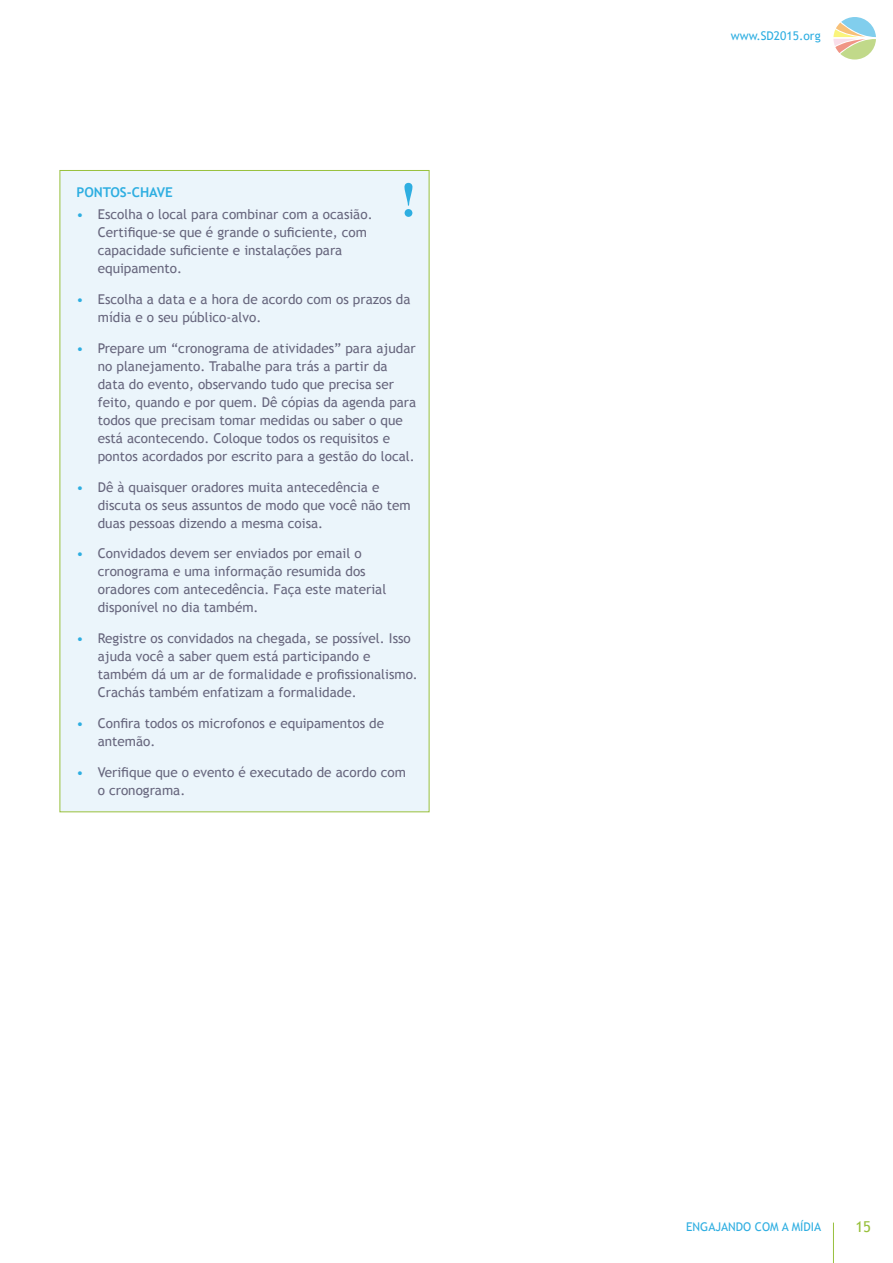
<style>
.page{position:relative;width:893px;height:1263px;background:#fff}
.page>*{position:absolute;margin:0;border:0;box-sizing:border-box;transform-origin:0 0}
.t1{font:15px "Trebuchet MS";color:#98c03c}
.Box_text{font:13.5px/18px "Trebuchet MS";color:#67667d}
.Box_header{font:700 13.5px "Trebuchet MS";color:#2eaee1}
.t2{font:12px "Trebuchet MS";color:#2eaee1}
.s1{color:#2eaee1}
</style>
<div class="page">
<hr style="left:833px;top:1222px;width:1px;height:41px;background:#98c03c">
<svg style="left:833px;top:17px;width:43px;height:43px"></svg>
<div style="left:60px;top:170px;width:369px;height:642px;background:#ebf5fb"></div>
<svg style="left:404px;top:183px;width:8px;height:34px"></svg>
<p class="Box_header" style="left:77px;top:184px;width:98px">PONTOS-CHAVE</p>
<p class="Box_text" style="left:98px;top:206px;width:276px;text-indent:-21px"><span class="s1">•</span> Escolha o local para combinar com a ocasião.<br>Certifique-se que é grande o suficiente, com capacidade suficiente e instalações para equipamento.</p>
<p class="Box_text" style="left:98px;top:290px;width:314px;text-indent:-21px"><span class="s1">•</span> Escolha a data e a hora de acordo com os prazos da mídia e o seu público-alvo.</p>
<p class="Box_text" style="left:98px;top:339px;width:320px;text-indent:-21px"><span class="s1">•</span> Prepare um “cronograma de atividades” para ajudar no planejamento. Trabalhe para trás a partir da data do evento, observando tudo que precisa ser feito, quando e por quem. Dê cópias da agenda para todos que precisam tomar medidas ou saber o que está acontecendo. Coloque todos os requisitos e pontos acordados por escrito para a gestão do local.</p>
<p class="Box_text" style="left:98px;top:478px;width:314px;text-indent:-21px"><span class="s1">•</span> Dê à quaisquer oradores muita antecedência e discuta os seus assuntos de modo que você não tem duas pessoas dizendo a mesma coisa.</p>
<p class="Box_text" style="left:98px;top:545px;width:290px;text-indent:-21px"><span class="s1">•</span> Convidados devem ser enviados por email o cronograma e uma informação resumida dos oradores com antecedência. Faça este material disponível no dia também.</p>
<p class="Box_text" style="left:98px;top:629px;width:322px;text-indent:-21px"><span class="s1">•</span> Registre os convidados na chegada, se possível. Isso ajuda você a saber quem está participando e também dá um ar de formalidade e profissionalismo.<br>Crachás também enfatizam a formalidade.</p>
<p class="Box_text" style="left:98px;top:714px;width:288px;text-indent:-21px"><span class="s1">•</span> Confira todos os microfonos e equipamentos de antemão.</p>
<p class="Box_text" style="left:98px;top:763px;width:310px;text-indent:-21px"><span class="s1">•</span> Verifique que o evento é executado de acordo com o cronograma.</p>
<p class="t2" style="left:731px;top:29px;width:91px">www.SD2015.org</p>
<p class="t2" style="left:686px;top:1220px;width:137px">ENGAJANDO COM A MÍDIA</p>
<p class="t1" style="left:855px;top:1217px;width:17px">15</p>
</div>
